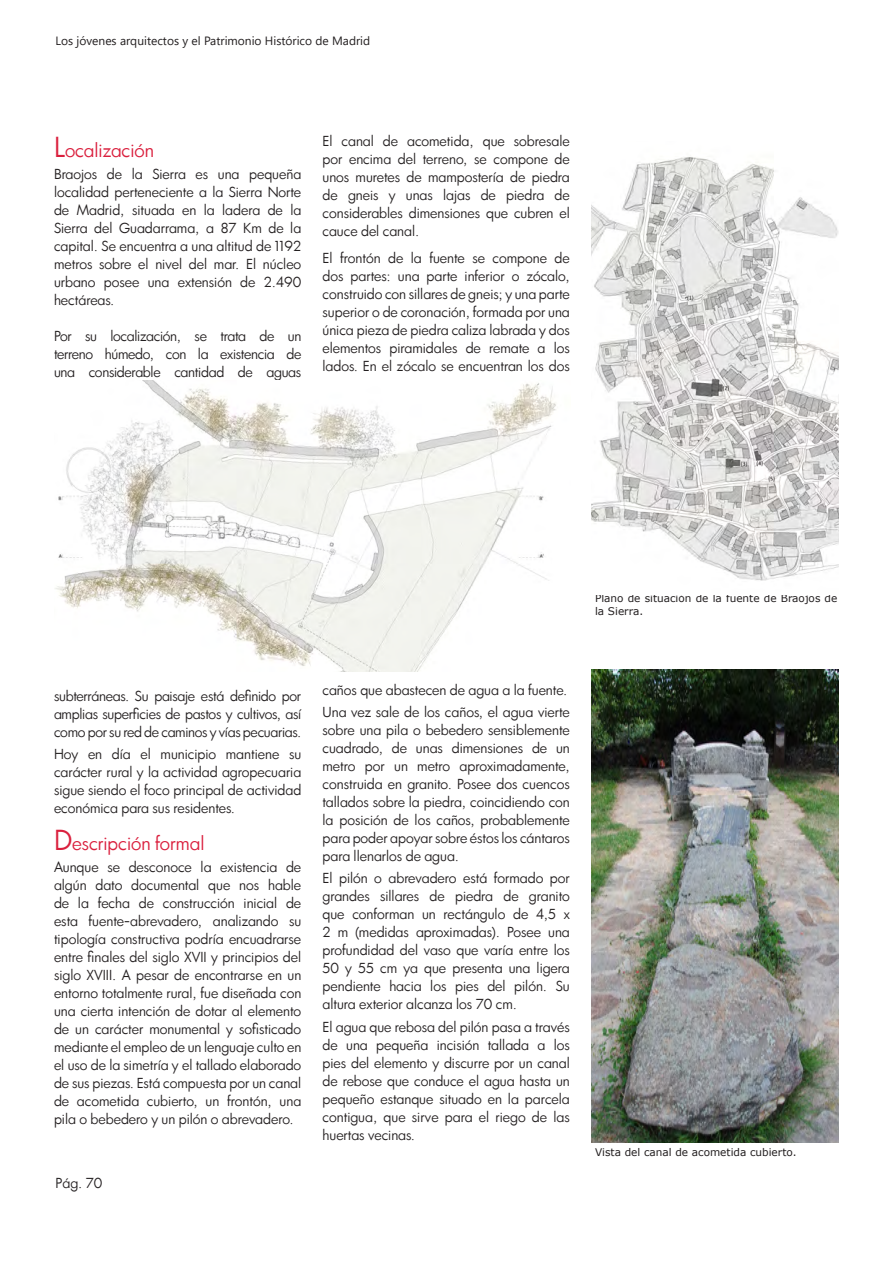
<style>
.page{position:relative;width:893px;height:1263px;background:#fff}
.page>*{position:absolute;margin:0;border:0;box-sizing:border-box;transform-origin:0 0}
.t1{font:18px "Luz Sans";color:#da1f3d}
.t2{font:13.5px/18px "Luz Sans";color:#231f20;text-align:justify}
.t3{font:12px "Segoe UI";color:#231f20}
.t4{font:10.5px/12.6px "Verdana";color:#231f20}
.s1{font-size:27px}
</style>
<div class="page">
<img style="left:55px;top:381px;width:501px;height:291px">
<img style="left:591px;top:157px;width:248px;height:424px">
<img style="left:591px;top:670px;width:248px;height:472px">
<p class="t3" style="left:56px;top:31px;width:316px">Los jóvenes arquitectos y el Patrimonio Histórico de Madrid</p>
<p class="t1" style="left:54px;top:138px;width:101px"><span class="s1">L</span>ocalización</p>
<p class="t2" style="left:54px;top:165px;width:249px">Braojos de la Sierra es una pequeña localidad perteneciente a la Sierra Norte de Madrid, situada en la ladera de la Sierra del Guadarrama, a 87 Km de la capital. Se encuentra a una altitud de 1192 metros sobre el nivel del mar. El núcleo urbano posee una extensión de 2.490 hectáreas.</p>
<p class="t2" style="left:54px;top:327px;width:249px">Por su localización, se trata de un terreno húmedo, con la existencia de una considerable cantidad de aguas</p>
<p class="t2" style="left:323px;top:132px;width:249px">El canal de acometida, que sobresale por encima del terreno, se compone de unos muretes de mampostería de piedra de gneis y unas lajas de piedra de considerables dimensiones que cubren el cauce del canal.</p>
<p class="t2" style="left:323px;top:249px;width:249px">El frontón de la fuente se compone de dos partes: una parte inferior o zócalo, construido con sillares de gneis; y una parte superior o de coronación, formada por una única pieza de piedra caliza labrada y dos elementos piramidales de remate a los lados. En el zócalo se encuentran los dos</p>
<p class="t4" style="left:595px;top:592px;width:244px">Plano de situación de la fuente de Braojos de la Sierra.</p>
<p class="t2" style="left:54px;top:687px;width:249px">subterráneas. Su paisaje está definido por amplias superficies de pastos y cultivos, así como por su red de caminos y vías pecuarias.</p>
<p class="t2" style="left:54px;top:745px;width:249px">Hoy en día el municipio mantiene su carácter rural y la actividad agropecuaria sigue siendo el foco principal de actividad económica para sus residentes.</p>
<p class="t1" style="left:54px;top:831px;width:152px"><span class="s1">D</span>escripción formal</p>
<p class="t2" style="left:54px;top:858px;width:249px">Aunque se desconoce la existencia de algún dato documental que nos hable de la fecha de construcción inicial de esta fuente-abrevadero, analizando su tipología constructiva podría encuadrarse entre finales del siglo XVII y principios del siglo XVIII. A pesar de encontrarse en un entorno totalmente rural, fue diseñada con una cierta intención de dotar al elemento de un carácter monumental y sofisticado mediante el empleo de un lenguaje culto en el uso de la simetría y el tallado elaborado de sus piezas. Está compuesta por un canal de acometida cubierto, un frontón, una pila o bebedero y un pilón o abrevadero.</p>
<p class="t2" style="left:56px;top:1174px;width:48px">Pág. 70</p>
<p class="t2" style="left:323px;top:681px;width:246px">caños que abastecen de agua a la fuente.</p>
<p class="t2" style="left:323px;top:703px;width:249px">Una vez sale de los caños, el agua vierte sobre una pila o bebedero sensiblemente cuadrado, de unas dimensiones de un metro por un metro aproximadamente, construida en granito. Posee dos cuencos tallados sobre la piedra, coincidiendo con la posición de los caños, probablemente para poder apoyar sobre éstos los cántaros para llenarlos de agua.</p>
<p class="t2" style="left:323px;top:869px;width:249px">El pilón o abrevadero está formado por grandes sillares de piedra de granito que conforman un rectángulo de 4,5 x 2 m (medidas aproximadas). Posee una profundidad del vaso que varía entre los 50 y 55 cm ya que presenta una ligera pendiente hacia los pies del pilón. Su altura exterior alcanza los 70 cm.</p>
<p class="t2" style="left:323px;top:1017px;width:249px">El agua que rebosa del pilón pasa a través de una pequeña incisión tallada a los pies del elemento y discurre por un canal de rebose que conduce el agua hasta un pequeño estanque situado en la parcela contigua, que sirve para el riego de las huertas vecinas.</p>
<p class="t4" style="left:595px;top:1145px;width:203px">Vista del canal de acometida cubierto.</p>
</div>
